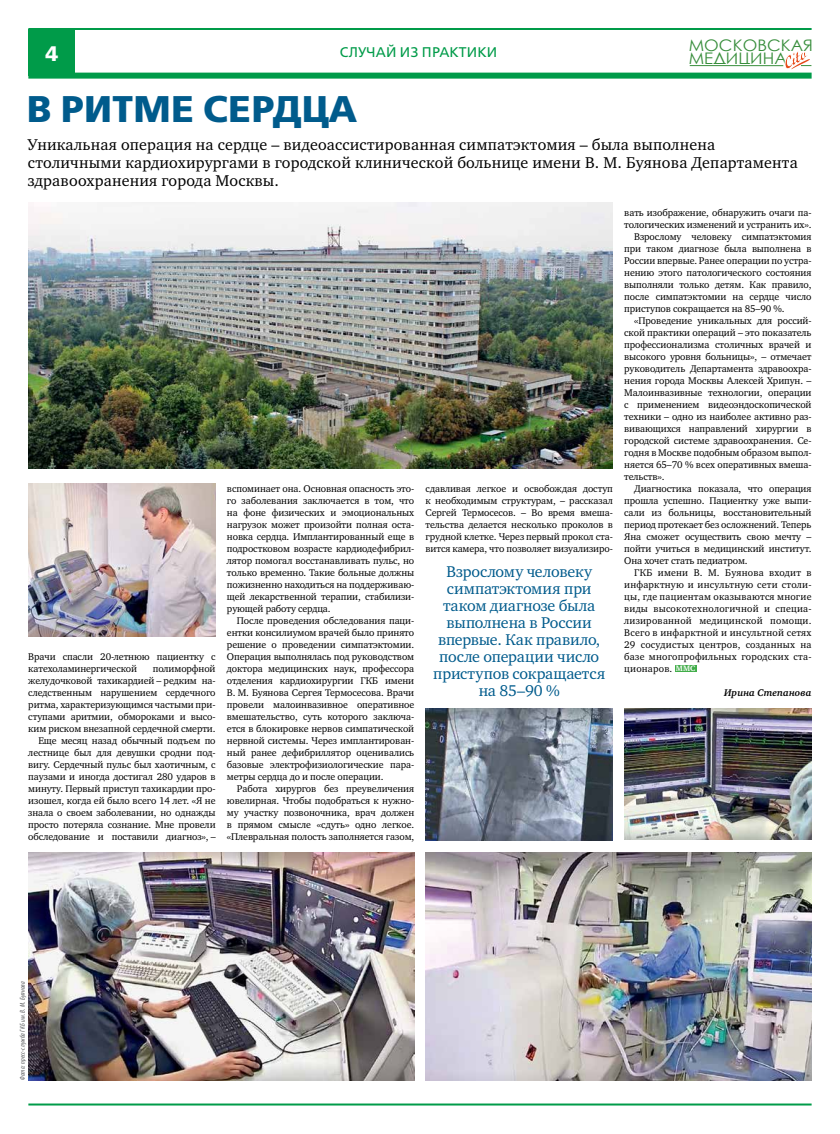
<style>
.page{position:relative;width:840px;height:1134px;background:#fff}
.page>*{position:absolute;margin:0;border:0;box-sizing:border-box;transform-origin:0 0}
.t1{font:700 37px "Free Set";letter-spacing:.01em;color:#005b8c}
.t2{font:700 21px "Free Set";color:#fff}
.t3{font:16px/18px "Charter ITC";letter-spacing:.01em;color:#000}
.t4{font:16px/17px "Charter ITC";letter-spacing:-.01em;color:#005b8c;text-align:center}
.t5{font:15.9px/13.1px "Century Gothic";color:#388e3c;scale:1.05 1}
.t6{font:14px "Free Set";color:#009b49}
.t7{font:10px/12px "Charter ITC";letter-spacing:-.01em;color:#000;text-align:justify}
.t8{font:10px "Charter ITC";letter-spacing:.02em;color:#000}
.t9{font:italic 700 10px "Charter ITC";letter-spacing:.01em;color:#000}
.t10{font:italic condensed 7px "Myriad Pro";letter-spacing:.02em;color:#58595b}
.s1{font-weight:700;font-size:8px;color:#fff}
</style>
<div class="page">
<hr style="left:28px;top:28px;width:783px;height:2px;background:#009b49">
<div style="left:28px;top:73px;width:783px;height:6px;background:#009b49"></div>
<div style="left:28px;top:29px;width:47px;height:47px;background:#009b49"></div>
<hr style="left:689px;top:65px;width:93px;height:1px;background:#388e3c">
<svg style="left:780px;top:51px;width:31px;height:19px"></svg>
<hr style="left:28px;top:1103px;width:783px;height:2px;background:#009b49">
<div style="left:674px;top:665px;width:22px;height:7px;background:#41ad49"></div>
<img style="left:425px;top:852px;width:386px;height:228px">
<img style="left:425px;top:708px;width:187px;height:132px">
<img style="left:28px;top:484px;width:187px;height:152px">
<img style="left:28px;top:852px;width:386px;height:228px">
<img style="left:624px;top:708px;width:187px;height:132px">
<img style="left:28px;top:202px;width:584px;height:266px">
<h2 class="t2" style="left:45px;top:39px;width:14px">4</h2>
<h3 class="t5" style="left:688px;top:38px;width:120px">МОСКОВСКАЯ<br>МЕДИЦИНА</h3>
<h3 class="t6" style="left:340px;top:43px;width:93px">случай из практики</h3>
<h1 class="t1" style="left:27px;top:85px;width:332px">В ритме сердца</h1>
<h3 class="t3" style="left:28px;top:135px;width:771px">Уникальная операция на сердце – видеоассистированная симпатэктомия – была выполнена столичными кардиохирургами в городской клинической больнице имени В. М. Буянова Департамента здравоохранения города Москвы.</h3>
<p class="t7" style="left:28px;top:651px;width:189px">Врачи спасли 20-летнюю пациентку с катехоламинергической</p>
<p class="t7" style="left:28px;top:663px;width:189px;text-align:right">полиморфной<br>желудочковой тахикардией – редким на&shy;следственным нарушением сердечного ритма, характеризующимся частыми при&shy;ступами аритмии, обмороками и высо&shy;ким риском внезапной сердечной смерти.<br>Еще месяц назад обычный подъем по лестнице был для девушки сродни под&shy;вигу. Сердечный пульс был хаотичным, с паузами и иногда достигал 280 ударов в минуту. Первый приступ тахикардии про&shy;изошел, когда ей было всего 14 лет. «Я не знала о своем заболевании, но однажды просто потеряла сознание. Мне провели обследование и поставили диагноз», –</p>
<p class="t7" style="left:227px;top:483px;width:189px">вспоминает она. Основная опасность это&shy;го заболевания заключается в том, что на фоне физических и эмоциональных нагрузок может произойти полная оста&shy;новка сердца. Имплантированный еще в подростковом возрасте кардиодефибрил&shy;лятор помогал восстанавливать пульс, но только временно. Такие больные должны пожизненно находиться на поддерживаю&shy;щей лекарственной терапии, стабилизи&shy;рующей работу сердца.</p>
<p class="t7" style="left:227px;top:615px;width:189px;text-indent:10px">После проведения обследования паци&shy;ентки консилиумом врачей было принято решение о проведении симпатэктомии.<br>Операция выполнялась под руководством доктора медицинских наук, профессора отделения кардиохирургии ГКБ имени В. М. Буянова Сергея Термосесова. Врачи провели малоинвазивное оперативное вмешательство, суть которого заключа&shy;ется в блокировке нервов симпатической нервной системы. Через имплантирован&shy;ный ранее дефибриллятор оценивались базовые электрофизиологические пара&shy;метры сердца до и после операции.</p>
<p class="t7" style="left:227px;top:783px;width:189px;text-indent:10px">Работа хирургов без преувеличения ювелирная. Чтобы подобраться к нужно&shy;му участку позвоночника, врач должен в прямом смысле «сдуть» одно легкое. «Плевральная полость заполняется газом,</p>
<p class="t7" style="left:425px;top:483px;width:189px">сдавливая легкое и освобождая доступ к необходимым структурам, – рассказал Сергей Термосесов. – Во время вмеша&shy;тельства делается несколько проколов в грудной клетке. Через первый прокол ста&shy;вится камера, что позволяет визуализиро-</p>
<h3 class="t4" style="left:433px;top:563px;width:173px">Взрослому человеку симпатэктомия при таком диагнозе была выполнена в России впервые. Как правило, после операции число приступов сокращается на 85–90 %</h3>
<p class="t7" style="left:624px;top:207px;width:189px">вать изображение, обнаружить очаги па-</p>
<p class="t7" style="left:624px;top:219px;width:189px">тологических изменений и устранить их».</p>
<p class="t7" style="left:634px;top:231px;width:179px">Взрослому человеку симпатэктомия</p>
<p class="t7" style="left:624px;top:243px;width:189px">при таком диагнозе была выполнена в</p>
<p class="t7" style="left:624px;top:255px;width:189px">России впервые. Ранее операции по устра-</p>
<p class="t7" style="left:624px;top:267px;width:189px">нению этого патологического состояния</p>
<p class="t7" style="left:624px;top:279px;width:189px">выполняли только детям. Как правило,</p>
<p class="t7" style="left:624px;top:291px;width:189px">после симпатэктомии на сердце число</p>
<p class="t7" style="left:624px;top:303px;width:162px">приступов сокращается на 85–90 %.</p>
<p class="t7" style="left:634px;top:315px;width:179px">«Проведение уникальных для россий-</p>
<p class="t7" style="left:624px;top:327px;width:189px">ской практики операций – это показатель</p>
<p class="t7" style="left:624px;top:339px;width:189px">профессионализма столичных врачей и</p>
<p class="t7" style="left:624px;top:351px;width:189px">высокого уровня больницы», – отмечает</p>
<p class="t7" style="left:624px;top:363px;width:189px">руководитель Департамента здравоохра-</p>
<p class="t7" style="left:624px;top:375px;width:189px">нения города Москвы Алексей Хрипун. –</p>
<p class="t7" style="left:624px;top:387px;width:189px">Малоинвазивные технологии, операции</p>
<p class="t7" style="left:624px;top:399px;width:189px">с применением видеоэндоскопической</p>
<p class="t7" style="left:624px;top:411px;width:189px">техники – одно из наиболее активно раз-</p>
<p class="t7" style="left:624px;top:423px;width:189px">вивающихся направлений хирургии в</p>
<p class="t7" style="left:624px;top:435px;width:189px">городской системе здравоохранения. Се-</p>
<p class="t7" style="left:624px;top:447px;width:189px">годня в Москве подобным образом выпол-</p>
<p class="t7" style="left:624px;top:459px;width:189px">няется 65–70 % всех оперативных вмеша-</p>
<p class="t7" style="left:624px;top:471px;width:42px">тельств».</p>
<p class="t7" style="left:634px;top:483px;width:179px">Диагностика показала, что операция</p>
<p class="t7" style="left:624px;top:495px;width:189px">прошла успешно. Пациентку уже выпи-</p>
<p class="t7" style="left:624px;top:507px;width:189px">сали из больницы, восстановительный</p>
<p class="t7" style="left:624px;top:519px;width:189px">период протекает без осложнений. Теперь</p>
<p class="t7" style="left:624px;top:531px;width:189px">Яна сможет осуществить свою мечту –</p>
<p class="t7" style="left:624px;top:543px;width:189px">пойти учиться в медицинский институт.</p>
<p class="t7" style="left:624px;top:555px;width:125px">Она хочет стать педиатром.</p>
<p class="t8" style="left:634px;top:566px;width:179px">ГКБ имени В. М. Буянова входит в</p>
<p class="t8" style="left:624px;top:578px;width:189px">инфарктную и инсультную сети столи-</p>
<p class="t8" style="left:624px;top:590px;width:189px">цы, где пациентам оказываются многие</p>
<p class="t8" style="left:624px;top:602px;width:189px">виды высокотехнологичной и специа-</p>
<p class="t8" style="left:624px;top:614px;width:189px">лизированной медицинской помощи.</p>
<p class="t8" style="left:624px;top:626px;width:189px">Всего в инфарктной и инсультной сетях</p>
<p class="t8" style="left:624px;top:638px;width:189px">29 сосудистых центров, созданных на</p>
<p class="t8" style="left:624px;top:650px;width:189px">базе многопрофильных городских ста-</p>
<p class="t8" style="left:624px;top:662px;width:73px">ционаров. <span class="s1">MMC</span></p>
<p class="t9" style="left:723px;top:686px;width:89px">Ирина Степанова</p>
<p class="t10" style="left:18px;top:1080px;width:100px;rotate:-90deg">Фото: пресс-служба ГКБ им. В. М. Буянова</p>
</div>
